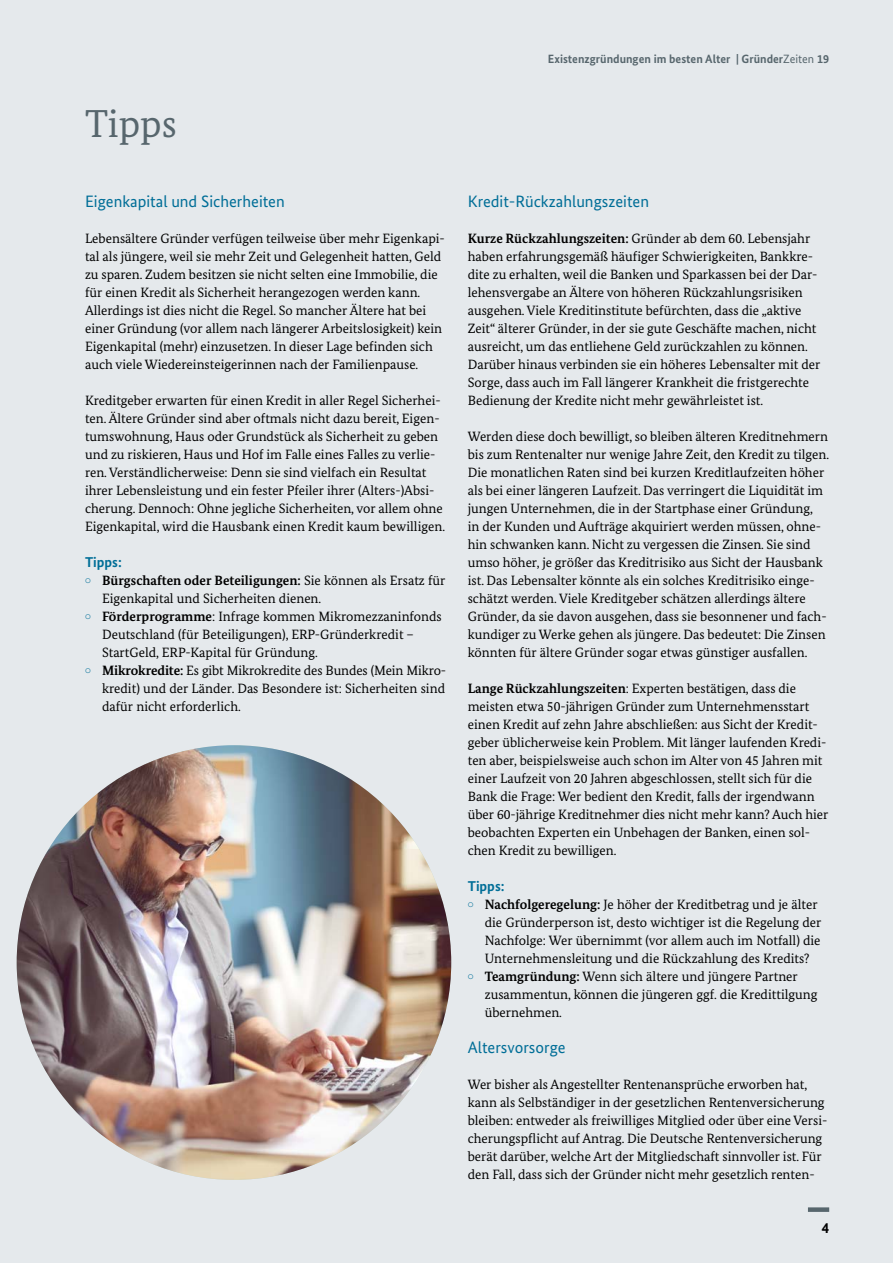
<style>
.page{position:relative;width:893px;height:1263px;background:#e5e9ec}
.page>*{position:absolute;margin:0;border:0;box-sizing:border-box;transform-origin:0 0}
.t1{font:39px "Bundes Serif";color:#57666d}
.t2{font:16.5px "Bundes Sans";color:#006e97}
.t3{font:700 15px "Bundes Sans";color:#000}
.t4{font:700 14.25px "Bundes Sans";color:#006e97}
.t5{font:13.5px/18px "Bundes Serif";color:#000}
.t6{font:700 12px "Bundes Sans";color:#57666d}
.s1{font-weight:700}
.s2{font-weight:400}
</style>
<div class="page">
<div style="left:808px;top:1207px;width:21px;height:5px;background:#57666d"></div>
<img style="left:17px;top:745px;width:434px;height:435px;border-radius:217px">
<h2 class="t1" style="left:85px;top:99px;width:93px">Tipps</h2>
<h3 class="t2" style="left:85px;top:191px;width:201px">Eigenkapital und Sicherheiten</h3>
<p class="t5" style="left:85px;top:229px;width:361px">Lebensältere Gründer verfügen teilweise über mehr Eigenkapi&shy;tal als jüngere, weil sie mehr Zeit und Gelegenheit hatten, Geld zu sparen. Zudem besitzen sie nicht selten eine Immobilie, die für einen Kredit als Sicherheit herangezogen werden kann.<br>Allerdings ist dies nicht die Regel. So mancher Ältere hat bei einer Gründung (vor allem nach längerer Arbeitslosigkeit) kein Eigenkapital (mehr) einzusetzen. In dieser Lage befinden sich auch viele Wiedereinsteigerinnen nach der Familienpause.</p>
<p class="t5" style="left:85px;top:391px;width:361px">Kreditgeber erwarten für einen Kredit in aller Regel Sicherhei&shy;ten. Ältere Gründer sind aber oftmals nicht dazu bereit, Eigen&shy;tumswohnung, Haus oder Grundstück als Sicherheit zu geben und zu riskieren, Haus und Hof im Falle eines Falles zu verlie&shy;ren. Verständlicherweise: Denn sie sind vielfach ein Resultat ihrer Lebensleistung und ein fester Pfeiler ihrer (Alters-)Absi&shy;cherung. Dennoch: Ohne jegliche Sicherheiten, vor allem ohne Eigenkapital, wird die Hausbank einen Kredit kaum bewilligen.</p>
<h4 class="t4" style="left:85px;top:553px;width:38px">Tipps:</h4>
<p class="t5" style="left:102px;top:571px;width:345px;text-indent:-17px"><sup>•</sup> <span class="s1">Bürgschaften oder Beteiligungen:</span> Sie können als Ersatz für<br>Eigenkapital und Sicherheiten dienen.</p>
<p class="t5" style="left:102px;top:607px;width:341px;text-indent:-17px"><sup>•</sup> <span class="s1">Förderprogramme</span>: Infrage kommen Mikromezzaninfonds<br>Deutschland (für Beteiligungen), ERP-Gründerkredit –<br>StartGeld, ERP-Kapital für Gründung.</p>
<p class="t5" style="left:102px;top:661px;width:345px;text-align:justify;text-indent:-17px"><sup>•</sup> <span class="s1">Mikrokredite:</span> Es gibt Mikrokredite des Bundes (Mein Mikro&shy;kredit) und der Länder. Das Besondere ist: Sicherheiten sind dafür nicht erforderlich.</p>
<p class="t6" style="left:548px;top:52px;width:283px">Existenzgründungen im besten Alter | Gründer<span class="s2">Zeiten</span> 19</p>
<h3 class="t2" style="left:468px;top:191px;width:183px">Kredit-Rückzahlungszeiten</h3>
<p class="t5" style="left:468px;top:229px;width:354px"><span class="s1">Kurze Rückzahlungszeiten:</span> Gründer ab dem 60. Lebensjahr haben erfahrungsgemäß häufiger Schwierigkeiten, Bankkre&shy;dite zu erhalten, weil die Banken und Sparkassen bei der Dar&shy;lehensvergabe an Ältere von höheren Rückzahlungsrisiken ausgehen. Viele Kreditinstitute befürchten, dass die „aktive Zeit“ älterer Gründer, in der sie gute Geschäfte machen, nicht ausreicht, um das entliehene Geld zurückzahlen zu können.<br>Darüber hinaus verbinden sie ein höheres Lebensalter mit der Sorge, dass auch im Fall längerer Krankheit die fristgerechte Bedienung der Kredite nicht mehr gewährleistet ist.</p>
<p class="t5" style="left:468px;top:427px;width:363px">Werden diese doch bewilligt, so bleiben älteren Kreditnehmern bis zum Rentenalter nur wenige Jahre Zeit, den Kredit zu tilgen.<br>Die monatlichen Raten sind bei kurzen Kreditlaufzeiten höher als bei einer längeren Laufzeit. Das verringert die Liquidität im jungen Unternehmen, die in der Startphase einer Gründung,<br>in der Kunden und Aufträge akquiriert werden müssen, ohne&shy;hin schwanken kann. Nicht zu vergessen die Zinsen. Sie sind umso höher, je größer das Kreditrisiko aus Sicht der Hausbank ist. Das Lebensalter könnte als ein solches Kreditrisiko einge&shy;schätzt werden. Viele Kreditgeber schätzen allerdings ältere Gründer, da sie davon ausgehen, dass sie besonnener und fach&shy;kundiger zu Werke gehen als jüngere. Das bedeutet: Die Zinsen könnten für ältere Gründer sogar etwas günstiger ausfallen.</p>
<p class="t5" style="left:468px;top:679px;width:362px"><span class="s1">Lange Rückzahlungszeiten</span>: Experten bestätigen, dass die meisten etwa 50-jährigen Gründer zum Unternehmensstart einen Kredit auf zehn Jahre abschließen: aus Sicht der Kredit&shy;geber üblicherweise kein Problem. Mit länger laufenden Kredi&shy;ten aber, beispielsweise auch schon im Alter von 45 Jahren mit einer Laufzeit von 20 Jahren abgeschlossen, stellt sich für die Bank die Frage: Wer bedient den Kredit, falls der irgendwann über 60-jährige Kreditnehmer dies nicht mehr kann? Auch hier beobachten Experten ein Unbehagen der Banken, einen sol&shy;chen Kredit zu bewilligen.</p>
<h4 class="t4" style="left:468px;top:877px;width:38px">Tipps:</h4>
<p class="t5" style="left:485px;top:895px;width:338px;text-indent:-17px"><sup>•</sup> <span class="s1">Nachfolgeregelung:</span> Je höher der Kreditbetrag und je älter die Gründerperson ist, desto wichtiger ist die Regelung der Nachfolge: Wer übernimmt (vor allem auch im Notfall) die Unternehmensleitung und die Rückzahlung des Kredits?</p>
<p class="t5" style="left:485px;top:967px;width:334px;text-indent:-17px"><sup>•</sup> <span class="s1">Teamgründung:</span> Wenn sich ältere und jüngere Partner zusammentun, können die jüngeren ggf. die Kredittilgung übernehmen.</p>
<h3 class="t2" style="left:468px;top:1037px;width:100px">Altersvorsorge</h3>
<p class="t5" style="left:468px;top:1075px;width:361px">Wer bisher als Angestellter Rentenansprüche erworben hat, kann als Selbständiger in der gesetzlichen Rentenversicherung bleiben: entweder als freiwilliges Mitglied oder über eine Versi&shy;cherungspflicht auf Antrag. Die Deutsche Rentenversicherung berät darüber, welche Art der Mitgliedschaft sinnvoller ist. Für den Fall, dass sich der Gründer nicht mehr gesetzlich renten-</p>
<p class="t3" style="left:822px;top:1219px;width:9px">4</p>
</div>
